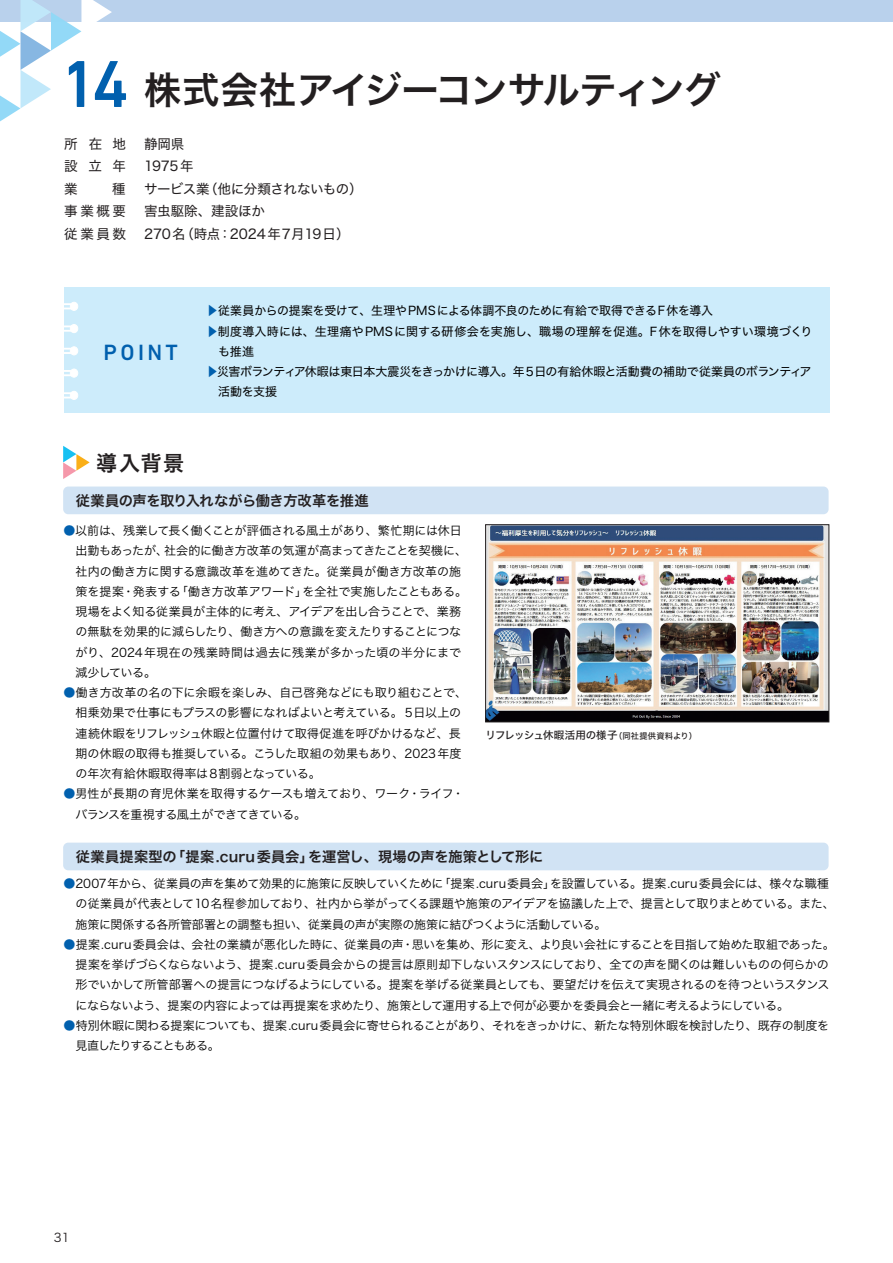
<style>
.page{position:relative;width:893px;height:1263px;background:#fff}
.page>*{position:absolute;margin:0;border:0;box-sizing:border-box;transform-origin:0 0}
.t1{font:500 67.5px "DIN Next LT Pro";color:#0160ae}
.t2{font:37.5px "Hiragino Sans W6";letter-spacing:-.035em;color:#231f20}
.t3{font:500 22.5px "DIN Next LT Pro";letter-spacing:.15em;color:#0160ae}
.t4{font:21px "Hiragino Sans W6";color:#231f20}
.t5{font:14.25px "Hiragino Sans W6";letter-spacing:-.005em;color:#231f20}
.t6{font:13.5px/22.5px "Hiragino Sans W4";letter-spacing:-.025em;color:#231f20;text-align:justify}
.t7{font:12px/20.2px "Hiragino Sans W3";letter-spacing:-.02em;color:#000}
.t8{font:12px "Hiragino Sans W4";letter-spacing:-.04em;color:#000}
.t9{font:12px "Hiragino Sans W4";letter-spacing:-.01em;color:#000}
.t10{font:12px "Hiragino Sans W4";letter-spacing:.015em;color:#000}
.t11{font:12px "Hiragino Sans W3";color:#231f20}
.t12{font:10.5px "Hiragino Sans W5";letter-spacing:-.045em;color:#231f20}
.s1{font-family:"Koz Go Pr 6 N";color:#0160ae}
.s2{color:#0160ae}
.s3{font-size:8.25px}
</style>
<div class="page">
<div style="left:0;top:0;width:893px;height:21px;background:#b9d1ec"></div>
<svg style="left:0;top:0;width:112px;height:122px"></svg>
<div style="left:64px;top:288px;width:765px;height:125px;background:#cdecfb"></div>
<div style="left:70px;top:391px;width:8px;height:8px;background:#fff;border-radius:50%"></div>
<div style="left:70px;top:391px;width:8px;height:9px;border:1px solid #fff;border-radius:50%"></div>
<svg style="left:64px;top:392px;width:9px;height:6px"></svg>
<div style="left:70px;top:369px;width:8px;height:8px;background:#fff;border-radius:50%"></div>
<div style="left:70px;top:369px;width:8px;height:9px;border:1px solid #fff;border-radius:50%"></div>
<svg style="left:64px;top:370px;width:9px;height:6px"></svg>
<div style="left:70px;top:347px;width:8px;height:8px;background:#fff;border-radius:50%"></div>
<div style="left:70px;top:346px;width:8px;height:9px;border:1px solid #fff;border-radius:50%"></div>
<svg style="left:64px;top:348px;width:9px;height:6px"></svg>
<div style="left:70px;top:324px;width:8px;height:9px;background:#fff;border-radius:50%"></div>
<div style="left:70px;top:324px;width:8px;height:9px;border:1px solid #fff;border-radius:50%"></div>
<svg style="left:64px;top:325px;width:9px;height:7px"></svg>
<div style="left:70px;top:302px;width:8px;height:8px;background:#fff;border-radius:50%"></div>
<div style="left:70px;top:302px;width:8px;height:9px;border:1px solid #fff;border-radius:50%"></div>
<svg style="left:64px;top:303px;width:9px;height:6px"></svg>
<div style="left:63px;top:486px;width:766px;height:28px;background:#d1e3f4;border-radius:5px"></div>
<div style="left:63px;top:843px;width:766px;height:27px;background:#d1e3f4;border-radius:5px"></div>
<svg style="left:63px;top:446px;width:27px;height:33px"></svg>
<img style="left:487px;top:526px;width:340px;height:194px">
<div style="left:485px;top:524px;width:344px;height:198px;border:1px solid #231f20"></div>
<h1 class="t1" style="left:60px;top:45px;width:70px">14</h1>
<p class="t6" style="left:64px;top:132px;width:63px">所 在 地設 立 年業　</p>
<p class="t6" style="left:64px;top:177px;width:63px;text-indent:48px">種事 業 概 要従 業 員 数</p>
<h2 class="t2" style="left:144px;top:56px;width:579px">株式会社アイジーコンサルティング</h2>
<p class="t6" style="left:144px;top:132px;width:220px;text-align:left">静岡県<br>1975年<br>サービス業（他に分類されないもの）害虫駆除、建設ほか<br>270名（時点：2024年７月19日）</p>
<h3 class="t3" style="left:104px;top:339px;width:76px">POINT</h3>
<h3 class="t4" style="left:96px;top:444px;width:89px">導入背景</h3>
<p class="t9" style="left:206px;top:300px;width:508px"><span class="s1">▶</span>従業員からの提案を受けて、生理やPMSによる体調不良のために有給で取得できるF休を導入</p>
<p class="t10" style="left:206px;top:320px;width:608px"><span class="s1">▶</span>制度導入時には、生理痛やPMSに関する研修会を実施し、職場の理解を促進。F休を取得しやすい環境づくり</p>
<p class="t9" style="left:218px;top:341px;width:37px">も推進</p>
<p class="t8" style="left:206px;top:361px;width:607px"><span class="s1">▶</span>災害ボランティア休暇は東日本大震災をきっかけに導入。年５日の有給休暇と活動費の補助で従業員のボランティア</p>
<p class="t9" style="left:218px;top:381px;width:60px">活動を支援</p>
<p class="t5" style="left:76px;top:488px;width:294px">従業員の声を取り入れながら働き方改革を推進</p>
<p class="t7" style="left:76px;top:520px;width:393px;text-indent:-12px"><span class="s2">●</span>以前は、残業して長く働くことが評価される風土があり、繁忙期には休日出勤もあったが、社会的に働き方改革の気運が高まってきたことを契機に、社内の働き方に関する意識改革を進めてきた。従業員が働き方改革の施策を提案・発表する「働き方改革アワード」を全社で実施したこともある。現場をよく知る従業員が主体的に考え、アイデアを出し合うことで、業務の無駄を効果的に減らしたり、働き方への意識を変えたりすることにつながり、2024年現在の残業時間は過去に残業が多かった頃の半分にまで減少している。</p>
<p class="t7" style="left:76px;top:681px;width:393px;text-indent:-12px"><span class="s2">●</span>働き方改革の名の下に余暇を楽しみ、自己啓発などにも取り組むことで、相乗効果で仕事にもプラスの影響になればよいと考えている。５日以上の連続休暇をリフレッシュ休暇と位置付けて取得促進を呼びかけるなど、長期の休暇の取得も推奨している。こうした取組の効果もあり、2023年度の年次有給休暇取得率は８割弱となっている。</p>
<p class="t7" style="left:76px;top:783px;width:390px;text-indent:-12px"><span class="s2">●</span>男性が長期の育児休業を取得するケースも増えており、ワーク・ライフ・バランスを重視する風土ができてきている。</p>
<p class="t12" style="left:486px;top:725px;width:213px">リフレッシュ休暇活用の様子<span class="s3">（同社提供資料より）</span></p>
<p class="t5" style="left:76px;top:844px;width:469px">従業員提案型の「提案.curu委員会」を運営し、現場の声を施策として形に</p>
<p class="t7" style="left:76px;top:873px;width:761px;text-indent:-12px"><span class="s2">●</span>2007年から、従業員の声を集めて効果的に施策に反映していくために「提案.curu委員会」を設置している。提案.curu委員会には、様々な職種の従業員が代表として10名程参加しており、社内から挙がってくる課題や施策のアイデアを協議した上で、提言として取りまとめている。また、施策に関係する各所管部署との調整も担い、従業員の声が実際の施策に結びつくように活動している。</p>
<p class="t7" style="left:76px;top:933px;width:761px;text-indent:-12px"><span class="s2">●</span>提案.curu委員会は、会社の業績が悪化した時に、従業員の声・思いを集め、形に変え、より良い会社にすることを目指して始めた取組であった。提案を挙げづらくならないよう、提案.curu委員会からの提言は原則却下しないスタンスにしており、全ての声を聞くのは難しいものの何らかの形でいかして所管部署への提言につなげるようにしている。提案を挙げる従業員としても、要望だけを伝えて実現されるのを待つというスタンスにならないよう、提案の内容によっては再提案を求めたり、施策として運用する上で何が必要かを委員会と一緒に考えるようにしている。</p>
<p class="t7" style="left:76px;top:1014px;width:755px;text-indent:-12px"><span class="s2">●</span>特別休暇に関わる提案についても、提案.curu委員会に寄せられることがあり、それをきっかけに、新たな特別休暇を検討したり、既存の制度を見直したりすることもある。</p>
<p class="t11" style="left:54px;top:1226px;width:17px">31</p>
</div>
